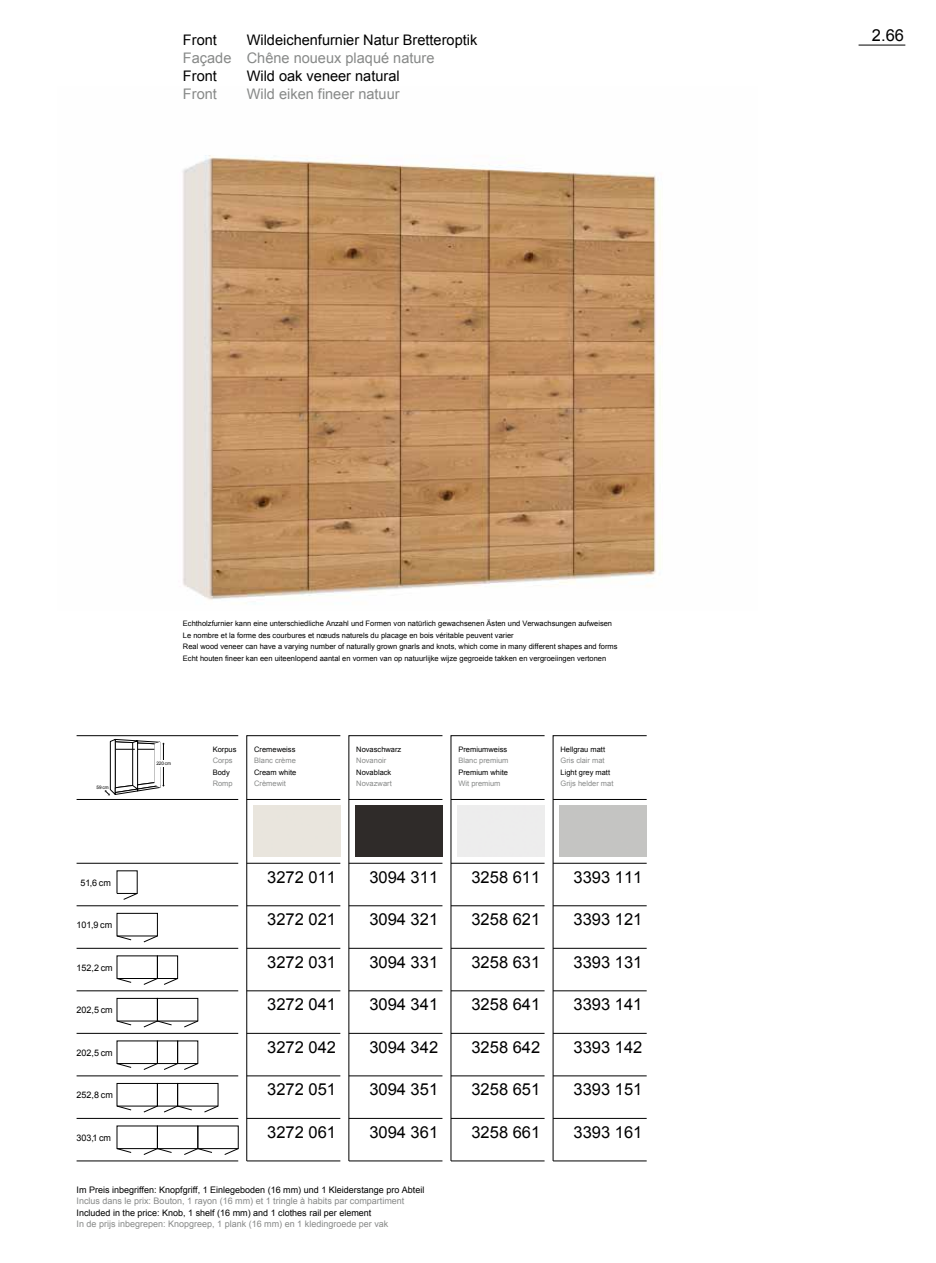
<style>
.page{position:relative;width:936px;height:1263px;background:#fff}
.page>*{position:absolute;margin:0;border:0;box-sizing:border-box;transform-origin:0 0}
.t1{font:16.5px "Arial";color:#000}
.t2{font:14.55px "Arial";color:#000}
.t3{font:14.55px "Arial";color:#878988}
.t4{font:9px "Arial";color:#000}
.t5{font:9px "Arial";color:#878988}
.t6{font:7.5px/11.6px "Arial";color:#000}
.t7{font:7.5px "Arial";color:#878988}
.t8{font:4.8px "Arial";color:#000}
</style>
<div class="page">
<svg style="left:116px;top:1125px;width:123px;height:30px"></svg>
<hr style="left:117px;top:1148px;width:121px;height:1px;background:#000">
<svg style="left:116px;top:870px;width:22px;height:30px"></svg>
<svg style="left:116px;top:912px;width:42px;height:31px"></svg>
<svg style="left:116px;top:955px;width:62px;height:30px"></svg>
<svg style="left:116px;top:997px;width:83px;height:31px"></svg>
<hr style="left:117px;top:1021px;width:81px;height:1px;background:#000">
<svg style="left:116px;top:1040px;width:83px;height:30px"></svg>
<svg style="left:116px;top:1082px;width:103px;height:31px"></svg>
<img style="left:182px;top:155px;width:479px;height:449px">
<svg style="left:246px;top:735px;width:95px;height:427px"></svg>
<hr style="left:247px;top:1118px;width:93px;height:1px;background:#000">
<svg style="left:348px;top:735px;width:95px;height:427px"></svg>
<hr style="left:349px;top:1118px;width:93px;height:1px;background:#000">
<svg style="left:450px;top:735px;width:95px;height:427px"></svg>
<hr style="left:451px;top:1118px;width:93px;height:1px;background:#000">
<svg style="left:552px;top:735px;width:95px;height:427px"></svg>
<hr style="left:553px;top:1118px;width:93px;height:1px;background:#000">
<hr style="left:858px;top:45px;width:47px;height:1px;background:#000">
<svg style="left:105px;top:739px;width:60px;height:56px"></svg>
<div style="left:155px;top:760px;width:17px;height:7px;background:#fff"></div>
<hr style="left:77px;top:863px;width:161px;height:1px;background:#000">
<hr style="left:77px;top:735px;width:161px;height:1px;background:#000">
<hr style="left:77px;top:799px;width:161px;height:1px;background:#000">
<hr style="left:77px;top:905px;width:161px;height:1px;background:#000">
<hr style="left:77px;top:948px;width:161px;height:1px;background:#000">
<hr style="left:77px;top:990px;width:161px;height:1px;background:#000">
<hr style="left:77px;top:1033px;width:161px;height:1px;background:#000">
<hr style="left:77px;top:1075px;width:161px;height:1px;background:#000">
<hr style="left:77px;top:1118px;width:161px;height:1px;background:#000">
<hr style="left:77px;top:1160px;width:161px;height:1px;background:#000">
<h2 class="t2" style="left:183px;top:30px;width:35px">Front</h2>
<h2 class="t3" style="left:183px;top:48px;width:50px">Façade</h2>
<h2 class="t2" style="left:183px;top:66px;width:35px">Front</h2>
<h2 class="t3" style="left:183px;top:84px;width:35px">Front</h2>
<h2 class="t2" style="left:247px;top:30px;width:232px">Wildeichenfurnier Natur Bretteroptik</h2>
<h2 class="t3" style="left:247px;top:48px;width:189px">Chêne noueux plaqué nature</h2>
<h2 class="t2" style="left:247px;top:66px;width:154px">Wild oak veneer natural</h2>
<h2 class="t3" style="left:247px;top:84px;width:154px">Wild eiken fineer natuur</h2>
<p class="t8" style="left:96px;top:784px;width:14px">59cm</p>
<p class="t4" style="left:80px;top:877px;width:32px">51,6 cm</p>
<p class="t4" style="left:77px;top:919px;width:37px">101,9 cm</p>
<p class="t4" style="left:77px;top:962px;width:38px">152,2 cm</p>
<p class="t4" style="left:77px;top:1004px;width:38px">202,5 cm</p>
<p class="t4" style="left:77px;top:1047px;width:38px">202,5 cm</p>
<p class="t4" style="left:77px;top:1089px;width:38px">252,8 cm</p>
<p class="t4" style="left:77px;top:1132px;width:36px">303,1 cm</p>
<p class="t6" style="left:183px;top:618px;width:436px">Echtholzfurnier kann eine unterschiedliche Anzahl und Formen von natürlich gewachsenen Ästen und Verwachsungen aufweisen Le nombre et la forme des courbures et nœuds naturels du placage en bois véritable peuvent varier<br>Real wood veneer can have a varying number of naturally grown gnarls and knots, which come in many different shapes and forms Echt houten fineer kan een uiteenlopend aantal en vormen van op natuurlijke wijze gegroeide takken en vergroeiingen vertonen</p>
<p class="t8" style="left:156px;top:760px;width:16px">220cm</p>
<p class="t6" style="left:213px;top:743px;width:25px">Korpus</p>
<p class="t7" style="left:213px;top:779px;width:22px">Romp</p>
<p class="t7" style="left:213px;top:756px;width:22px">Corps</p>
<p class="t6" style="left:213px;top:766px;width:19px">Body</p>
<p class="t6" style="left:254px;top:743px;width:43px">Cremeweiss</p>
<p class="t7" style="left:254px;top:779px;width:33px">Crèmewit</p>
<p class="t7" style="left:254px;top:756px;width:43px">Blanc crème</p>
<p class="t6" style="left:254px;top:766px;width:44px">Cream white</p>
<p class="t6" style="left:356px;top:743px;width:47px">Novaschwarz</p>
<p class="t7" style="left:356px;top:779px;width:37px">Novazwart</p>
<p class="t7" style="left:356px;top:756px;width:32px">Novanoir</p>
<p class="t6" style="left:356px;top:766px;width:37px">Novablack</p>
<p class="t6" style="left:458px;top:743px;width:50px">Premiumweiss</p>
<p class="t7" style="left:458px;top:779px;width:44px">Wit premium</p>
<p class="t7" style="left:458px;top:756px;width:52px">Blanc premium</p>
<p class="t6" style="left:458px;top:766px;width:51px">Premium white</p>
<p class="t6" style="left:560px;top:743px;width:46px">Hellgrau matt</p>
<p class="t7" style="left:560px;top:779px;width:54px">Grijs helder mat</p>
<p class="t7" style="left:560px;top:756px;width:46px">Gris clair mat</p>
<p class="t6" style="left:560px;top:766px;width:51px">Light grey matt</p>
<h1 class="t1" style="left:267px;top:866px;width:70px">3272 011</h1>
<h1 class="t1" style="left:267px;top:909px;width:70px">3272 021</h1>
<h1 class="t1" style="left:267px;top:951px;width:70px">3272 031</h1>
<h1 class="t1" style="left:267px;top:994px;width:70px">3272 041</h1>
<h1 class="t1" style="left:267px;top:1036px;width:70px">3272 042</h1>
<h1 class="t1" style="left:267px;top:1079px;width:70px">3272 051</h1>
<h1 class="t1" style="left:267px;top:1121px;width:70px">3272 061</h1>
<h1 class="t1" style="left:369px;top:866px;width:70px">3094 311</h1>
<h1 class="t1" style="left:369px;top:909px;width:70px">3094 321</h1>
<h1 class="t1" style="left:369px;top:951px;width:70px">3094 331</h1>
<h1 class="t1" style="left:369px;top:994px;width:70px">3094 341</h1>
<h1 class="t1" style="left:369px;top:1036px;width:70px">3094 342</h1>
<h1 class="t1" style="left:369px;top:1079px;width:70px">3094 351</h1>
<h1 class="t1" style="left:369px;top:1121px;width:70px">3094 361</h1>
<h1 class="t1" style="left:471px;top:866px;width:70px">3258 611</h1>
<h1 class="t1" style="left:471px;top:909px;width:70px">3258 621</h1>
<h1 class="t1" style="left:471px;top:951px;width:70px">3258 631</h1>
<h1 class="t1" style="left:471px;top:994px;width:70px">3258 641</h1>
<h1 class="t1" style="left:471px;top:1036px;width:70px">3258 642</h1>
<h1 class="t1" style="left:471px;top:1079px;width:70px">3258 651</h1>
<h1 class="t1" style="left:471px;top:1121px;width:70px">3258 661</h1>
<h1 class="t1" style="left:573px;top:866px;width:70px">3393 111</h1>
<h1 class="t1" style="left:573px;top:909px;width:70px">3393 121</h1>
<h1 class="t1" style="left:573px;top:951px;width:70px">3393 131</h1>
<h1 class="t1" style="left:573px;top:994px;width:70px">3393 141</h1>
<h1 class="t1" style="left:573px;top:1036px;width:70px">3393 142</h1>
<h1 class="t1" style="left:573px;top:1079px;width:70px">3393 151</h1>
<h1 class="t1" style="left:573px;top:1121px;width:70px">3393 161</h1>
<p class="t4" style="left:77px;top:1184px;width:349px">Im Preis inbegriffen: Knopfgriff, 1 Einlegeboden (16 mm) und 1 Kleiderstange pro Abteil</p>
<p class="t5" style="left:77px;top:1195px;width:329px">Inclus dans le prix: Bouton, 1 rayon (16 mm) et 1 tringle à habits par compartiment</p>
<p class="t4" style="left:77px;top:1206px;width:296px">Included in the price: Knob, 1 shelf (16 mm) and 1 clothes rail per element</p>
<p class="t5" style="left:77px;top:1218px;width:313px">In de prijs inbegrepen: Knopgreep, 1 plank (16 mm) en 1 kledingroede per vak</p>
<h1 class="t1" style="left:871px;top:24px;width:34px">2.66</h1>
</div>
